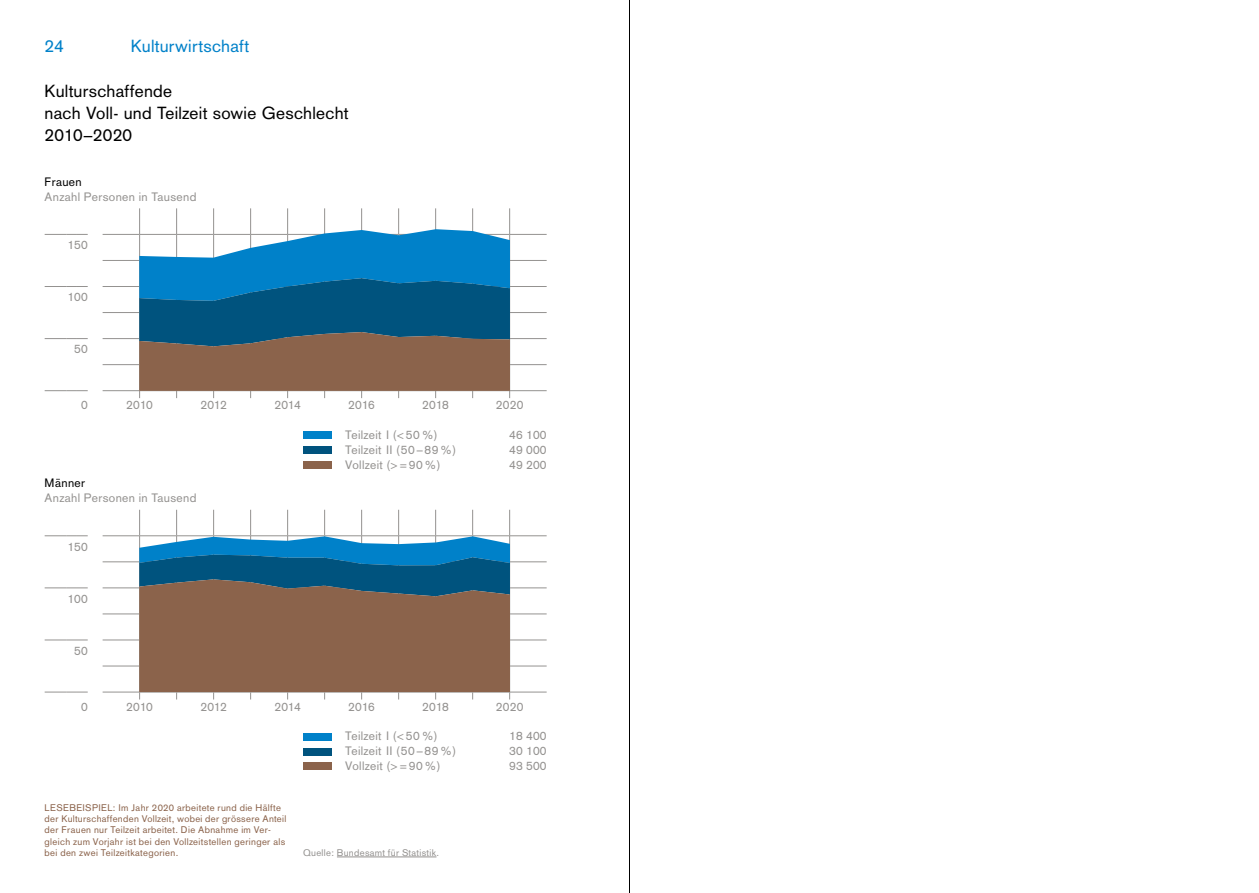
<style>
.page{position:relative;width:1259px;height:893px;background:#fff}
.page>*{position:absolute;margin:0;border:0;box-sizing:border-box;transform-origin:0 0}
.t1{font:17.25px/22.4px "Akzidenz Grotesk";letter-spacing:.015em;color:#000}
.t2{font:17.25px "Akzidenz Grotesk";letter-spacing:.015em;color:#0081c9}
.t3{font:12px "Akzidenz Grotesk";letter-spacing:.025em;color:#949290}
.t4{font:12px "Akzidenz Grotesk";letter-spacing:.03em;color:#000}
.t5{font:9.45px/11.1px "Akzidenz Grotesk";letter-spacing:.035em;color:#8b634b}
.t6{font:9.45px "Akzidenz Grotesk";letter-spacing:.03em;color:#949290}
</style>
<div class="page">
<hr style="left:337px;top:857px;width:99px;height:1px;background:#949290">
<svg style="left:45px;top:234px;width:43px;height:1px"></svg>
<svg style="left:45px;top:286px;width:43px;height:1px"></svg>
<svg style="left:45px;top:338px;width:43px;height:1px"></svg>
<svg style="left:45px;top:390px;width:43px;height:1px"></svg>
<hr style="left:103px;top:234px;width:37px;height:1px;background:#949290">
<hr style="left:509px;top:234px;width:37px;height:1px;background:#949290">
<hr style="left:103px;top:260px;width:37px;height:1px;background:#949290">
<hr style="left:509px;top:260px;width:37px;height:1px;background:#949290">
<hr style="left:103px;top:286px;width:37px;height:1px;background:#949290">
<hr style="left:509px;top:286px;width:37px;height:1px;background:#949290">
<hr style="left:103px;top:312px;width:37px;height:1px;background:#949290">
<hr style="left:509px;top:312px;width:37px;height:1px;background:#949290">
<hr style="left:103px;top:338px;width:37px;height:1px;background:#949290">
<hr style="left:509px;top:338px;width:37px;height:1px;background:#949290">
<hr style="left:103px;top:364px;width:37px;height:1px;background:#949290">
<hr style="left:509px;top:364px;width:37px;height:1px;background:#949290">
<hr style="left:103px;top:390px;width:37px;height:1px;background:#949290">
<hr style="left:509px;top:390px;width:37px;height:1px;background:#949290">
<svg style="left:45px;top:535px;width:43px;height:1px"></svg>
<svg style="left:45px;top:588px;width:43px;height:1px"></svg>
<svg style="left:45px;top:640px;width:43px;height:1px"></svg>
<svg style="left:45px;top:692px;width:43px;height:1px"></svg>
<hr style="left:103px;top:535px;width:37px;height:1px;background:#949290">
<hr style="left:509px;top:535px;width:37px;height:1px;background:#949290">
<hr style="left:103px;top:562px;width:37px;height:1px;background:#949290">
<hr style="left:509px;top:562px;width:37px;height:1px;background:#949290">
<hr style="left:103px;top:588px;width:37px;height:1px;background:#949290">
<hr style="left:509px;top:588px;width:37px;height:1px;background:#949290">
<hr style="left:103px;top:614px;width:37px;height:1px;background:#949290">
<hr style="left:509px;top:614px;width:37px;height:1px;background:#949290">
<hr style="left:103px;top:640px;width:37px;height:1px;background:#949290">
<hr style="left:509px;top:640px;width:37px;height:1px;background:#949290">
<hr style="left:103px;top:666px;width:37px;height:1px;background:#949290">
<hr style="left:509px;top:666px;width:37px;height:1px;background:#949290">
<hr style="left:103px;top:692px;width:37px;height:1px;background:#949290">
<hr style="left:509px;top:692px;width:37px;height:1px;background:#949290">
<div style="left:303px;top:432px;width:28px;height:7px;background:#0081c9"></div>
<div style="left:303px;top:446px;width:28px;height:8px;background:#00537e"></div>
<div style="left:303px;top:461px;width:28px;height:8px;background:#8b634b"></div>
<div style="left:303px;top:733px;width:28px;height:7px;background:#0081c9"></div>
<div style="left:303px;top:748px;width:28px;height:7px;background:#00537e"></div>
<div style="left:303px;top:763px;width:28px;height:7px;background:#8b634b"></div>
<svg style="left:139px;top:208px;width:371px;height:190px"></svg>
<svg style="left:139px;top:510px;width:371px;height:189px"></svg>
<hr style="left:629px;top:0;width:1px;height:893px;background:#000">
<h1 class="t2" style="left:45px;top:36px;width:21px">24</h1>
<h1 class="t2" style="left:131px;top:36px;width:120px">Kulturwirtschaft</h1>
<h1 class="t1" style="left:45px;top:80px;width:305px">Kulturschaffende<br>nach Voll- und Teilzeit sowie Geschlecht<br>2010–2020</h1>
<p class="t4" style="left:45px;top:175px;width:39px">Frauen</p>
<p class="t3" style="left:45px;top:190px;width:153px">Anzahl Personen in Tausend</p>
<p class="t3" style="left:67px;top:238px;width:22px">150</p>
<p class="t3" style="left:67px;top:290px;width:22px">100</p>
<p class="t3" style="left:74px;top:342px;width:15px">50</p>
<p class="t3" style="left:81px;top:398px;width:8px">0</p>
<p class="t3" style="left:126px;top:398px;width:28px">2010</p>
<p class="t3" style="left:200px;top:398px;width:28px">2012</p>
<p class="t3" style="left:274px;top:398px;width:28px">2014</p>
<p class="t3" style="left:348px;top:398px;width:28px">2016</p>
<p class="t3" style="left:422px;top:398px;width:28px">2018</p>
<p class="t3" style="left:496px;top:398px;width:29px">2020</p>
<p class="t4" style="left:45px;top:476px;width:42px">Männer</p>
<p class="t3" style="left:45px;top:491px;width:153px">Anzahl Personen in Tausend</p>
<p class="t3" style="left:67px;top:539px;width:22px">150</p>
<p class="t3" style="left:67px;top:591px;width:22px">100</p>
<p class="t3" style="left:74px;top:644px;width:15px">50</p>
<p class="t3" style="left:345px;top:428px;width:94px">Teilzeit I (&lt; 50%)</p>
<p class="t3" style="left:509px;top:428px;width:39px">46 100</p>
<p class="t3" style="left:345px;top:443px;width:112px">Teilzeit II (50 – 89%)</p>
<p class="t3" style="left:509px;top:443px;width:39px">49 000</p>
<p class="t3" style="left:345px;top:458px;width:97px">Vollzeit (&gt; = 90%)</p>
<p class="t3" style="left:509px;top:458px;width:39px">49 200</p>
<p class="t3" style="left:81px;top:699px;width:8px">0</p>
<p class="t3" style="left:126px;top:699px;width:28px">2010</p>
<p class="t3" style="left:200px;top:699px;width:28px">2012</p>
<p class="t3" style="left:274px;top:699px;width:28px">2014</p>
<p class="t3" style="left:348px;top:699px;width:28px">2016</p>
<p class="t3" style="left:422px;top:699px;width:28px">2018</p>
<p class="t3" style="left:496px;top:699px;width:29px">2020</p>
<p class="t5" style="left:45px;top:802px;width:243px">LESEBEISPIEL: Im Jahr 2020 arbeitete rund die Hälfte der Kulturschaffenden Vollzeit, wobei der grössere Anteil der Frauen nur Teilzeit arbeitet. Die Abnahme im Ver&shy;gleich zum Vorjahr ist bei den Vollzeitstellen geringer als bei den zwei Teilzeitkategorien.</p>
<p class="t3" style="left:345px;top:729px;width:94px">Teilzeit I (&lt; 50%)</p>
<p class="t3" style="left:509px;top:729px;width:39px">18 400</p>
<p class="t3" style="left:345px;top:744px;width:112px">Teilzeit II (50 – 89%)</p>
<p class="t3" style="left:509px;top:744px;width:39px">30 100</p>
<p class="t3" style="left:345px;top:759px;width:97px">Vollzeit (&gt; = 90%)</p>
<p class="t3" style="left:509px;top:759px;width:39px">93 500</p>
<p class="t6" style="left:303px;top:847px;width:138px">Quelle: Bundesamt für Statistik.</p>
</div>
